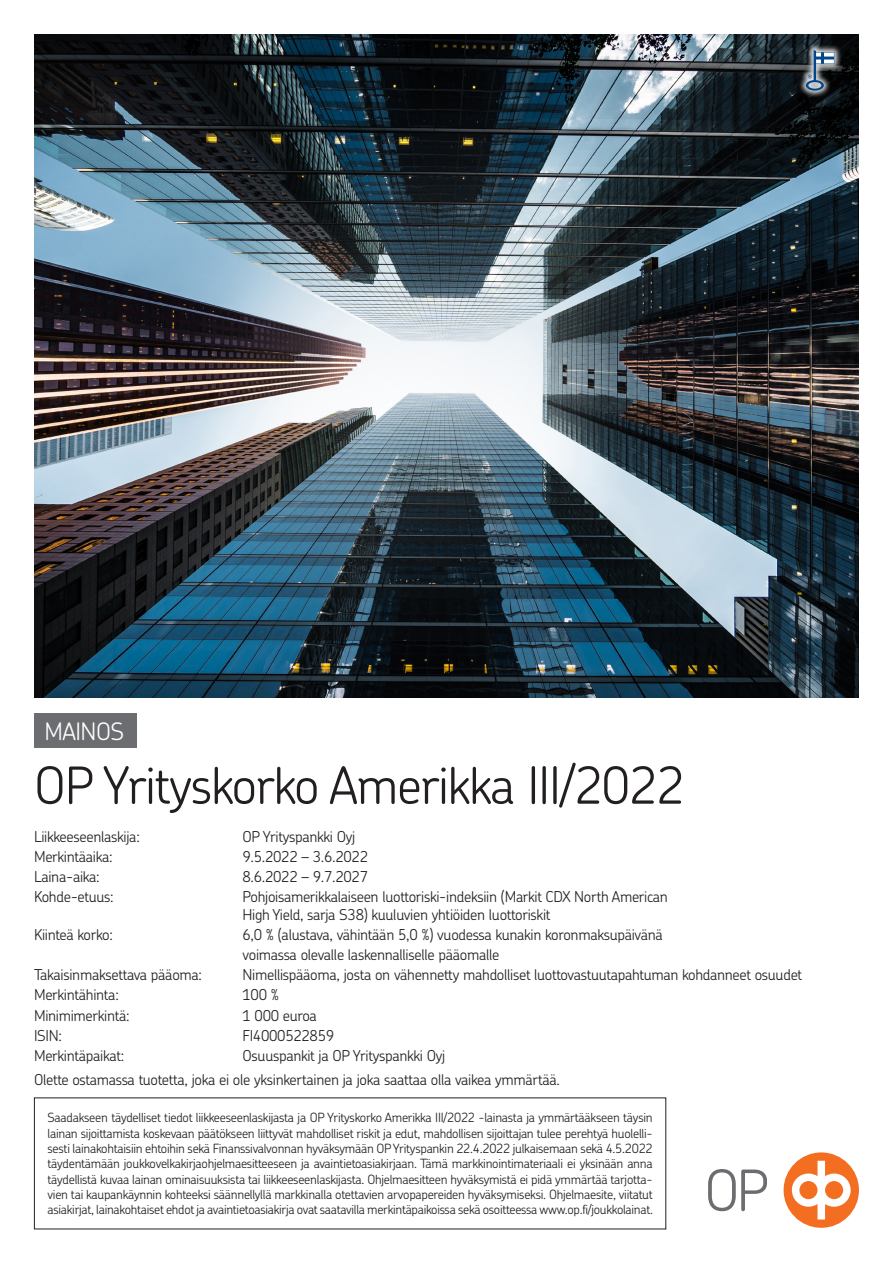
<style>
.page{position:relative;width:893px;height:1263px;background:#fff}
.page>*{position:absolute;margin:0;border:0;box-sizing:border-box;transform-origin:0 0}
.t1{font:300 51px "OP Chevin Pro";letter-spacing:-.025em;color:#231f20}
.t2{font:300 24px "OP Chevin Pro";letter-spacing:-.025em;color:#fff}
.t3{font:300 15px/18px "OP Chevin Pro";letter-spacing:-.02em;color:#231f20}
.t4{font:300 12.75px/15.3px "OP Chevin Pro";letter-spacing:-.02em;color:#231f20;text-align:justify}
</style>
<div class="page">
<img style="left:34px;top:34px;width:825px;height:664px">
<div style="left:34px;top:713px;width:102px;height:34px;background:#6c6d70"></div>
<svg style="left:708px;top:1169px;width:59px;height:42px"></svg>
<div style="left:784px;top:1152px;width:75px;height:76px;background:#f36e21;border-radius:50%"></div>
<svg style="left:792px;top:1161px;width:59px;height:58px"></svg>
<div style="left:798px;top:43px;width:44px;height:55px;background:#fff;opacity:.84"></div>
<svg style="left:806px;top:50px;width:28px;height:41px"></svg>
<h2 class="t2" style="left:45px;top:715px;width:81px">MAINOS</h2>
<h1 class="t1" style="left:34px;top:751px;width:652px">OP Yrityskorko Amerikka III/2022</h1>
<p class="t3" style="left:34px;top:826px;width:107px">Liikkeeseenlaskija:</p>
<p class="t3" style="left:243px;top:826px;width:114px">OP Yrityspankki Oyj</p>
<p class="t3" style="left:34px;top:847px;width:80px">Merkintäaika:</p>
<p class="t3" style="left:243px;top:847px;width:127px">9.5.2022 – 3.6.2022</p>
<p class="t3" style="left:34px;top:867px;width:67px">Laina-aika:</p>
<p class="t3" style="left:243px;top:867px;width:127px">8.6.2022 – 9.7.2027</p>
<p class="t3" style="left:34px;top:887px;width:81px">Kohde-etuus:</p>
<p class="t3" style="left:243px;top:887px;width:427px">Pohjoisamerikkalaiseen luottoriski-indeksiin (Markit CDX North American<br>High Yield, sarja S38) kuuluvien yhtiöiden luottoriskit</p>
<p class="t3" style="left:34px;top:925px;width:80px">Kiinteä korko:</p>
<p class="t3" style="left:243px;top:924px;width:422px;line-height:20.1px">6,0 % (alustava, vähintään 5,0 %) vuodessa kunakin koronmaksupäivänä voimassa olevalle laskennalliselle pääomalle</p>
<p class="t3" style="left:34px;top:965px;width:170px">Takaisinmaksettava pääoma:</p>
<p class="t3" style="left:243px;top:965px;width:561px">Nimellispääoma, josta on vähennetty mahdolliset luottovastuutapahtuman kohdanneet osuudet</p>
<p class="t3" style="left:34px;top:985px;width:86px">Merkintähinta:</p>
<p class="t3" style="left:243px;top:985px;width:38px">100 %</p>
<p class="t3" style="left:34px;top:1006px;width:97px">Minimimerkintä:</p>
<p class="t3" style="left:243px;top:1006px;width:76px">1 000 euroa</p>
<p class="t3" style="left:34px;top:1026px;width:29px">ISIN:</p>
<p class="t3" style="left:243px;top:1026px;width:93px">FI4000522859</p>
<p class="t3" style="left:34px;top:1046px;width:92px">Merkintäpaikat:</p>
<p class="t3" style="left:34px;top:1043px;width:528px;line-height:24.3px;text-indent:208px">Osuuspankit ja OP Yrityspankki Oyj<br>Olette ostamassa tuotetta, joka ei ole yksinkertainen ja joka saattaa olla vaikea ymmärtää.</p>
<p class="t4" style="left:48px;top:1109px;width:607px">Saadakseen täydelliset tiedot liikkeeseenlaskijasta ja OP Yrityskorko Amerikka III/2022 -lainasta ja ymmärtääkseen täysin lainan sijoittamista koskevaan päätökseen liittyvät mahdolliset riskit ja edut, mahdollisen sijoittajan tulee perehtyä huolelli&shy;sesti lainakohtaisiin ehtoihin sekä Finanssivalvonnan hyväksymään OP Yrityspankin 22.4.2022 julkaisemaan sekä 4.5.2022 täydentämään joukkovelkakirjaohjelmaesitteeseen ja avaintietoasiakirjaan. Tämä markkinointimateriaali ei yksinään anna täydellistä kuvaa lainan ominaisuuksista tai liikkeeseenlaskijasta. Ohjelmaesitteen hyväksymistä ei pidä ymmärtää tarjotta&shy;vien tai kaupankäynnin kohteeksi säännellyllä markkinalla otettavien arvopapereiden hyväksymiseksi. Ohjelmaesite, viitatut asiakirjat, lainakohtaiset ehdot ja avaintietoasiakirja ovat saatavilla merkintäpaikoissa sekä osoitteessa www.op.fi/joukkolainat.</p>
</div>
